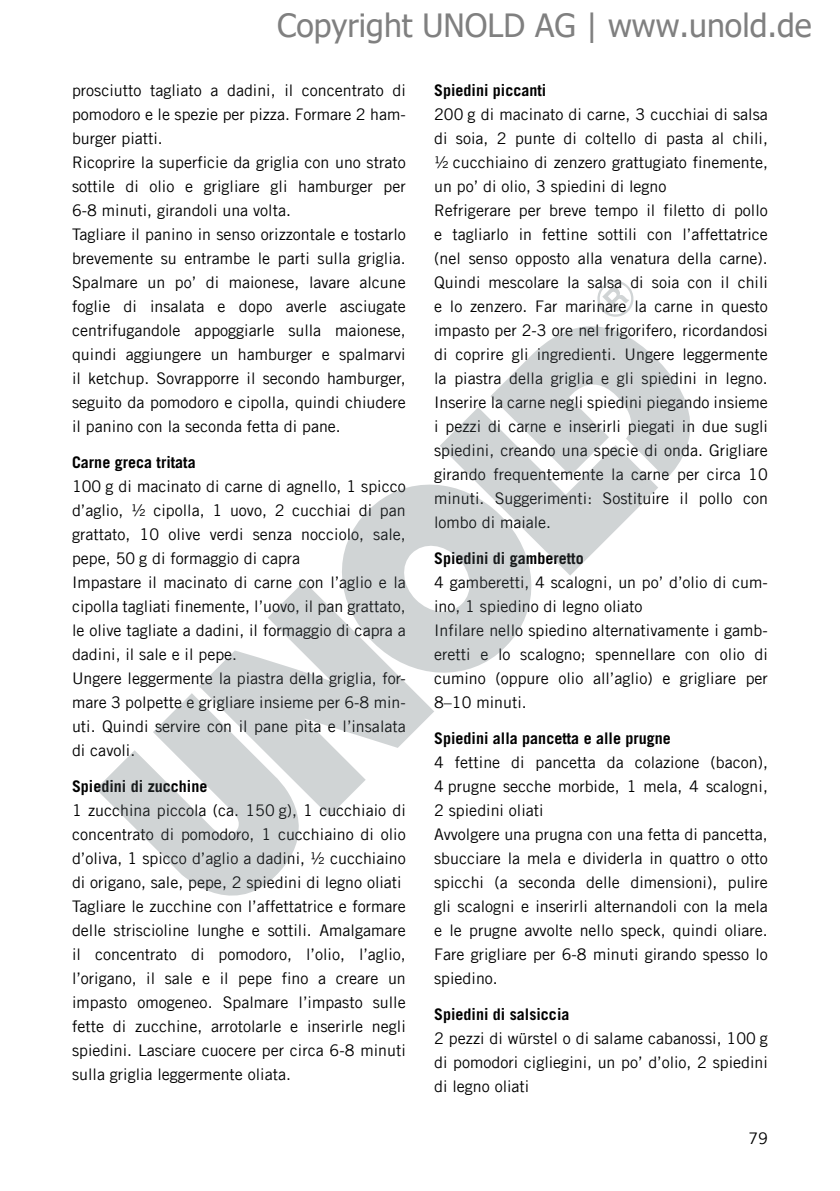
<style>
.page{position:relative;width:840px;height:1191px;background:#fff}
.page>*{position:absolute;margin:0;border:0;box-sizing:border-box;transform-origin:0 0}
.t1{font:32px "Tahoma";color:#808080}
.t2{font:16px/24px "Trade Gothic LT Com";color:#000}
.t3{font:700 16px "Trade Gothic LT Com";color:#000}
</style>
<div class="page">
<svg style="left:530px;top:326px;width:161px;height:153px;fill:#d0d4d5"></svg>
<svg style="left:440px;top:357px;width:218px;height:219px;fill:#d0d4d5"></svg>
<svg style="left:342px;top:447px;width:226px;height:226px;fill:#d0d4d5"></svg>
<svg style="left:199px;top:581px;width:235px;height:235px;fill:#d0d4d5"></svg>
<svg style="left:96px;top:690px;width:231px;height:206px;fill:#d0d4d5"></svg>
<svg style="left:597px;top:280px;width:37px;height:37px"></svg>
<h1 class="t1" style="left:277px;top:4px;width:535px">Copyright UNOLD AG | www.unold.de</h1>
<p class="t2" style="left:72px;top:78px;width:335px">prosciutto tagliato a dadini, il concentrato di pomodoro e le spezie per pizza. Formare 2 ham&shy;burger piatti.<br>Ricoprire la superficie da griglia con uno strato sottile di olio e grigliare gli hamburger per 6-8 minuti, girandoli una volta.<br>Tagliare il panino in senso orizzontale e tostarlo brevemente su entrambe le parti sulla griglia.<br>Spalmare un po’ di maionese, lavare alcune foglie di insalata e dopo averle asciugate centrifugandole appoggiarle sulla maionese, quindi aggiungere un hamburger e spalmarvi il ketchup. Sovrapporre il secondo hamburger, seguito da pomodoro e cipolla, quindi chiudere il panino con la seconda fetta di pane.</p>
<p class="t3" style="left:72px;top:452px;width:125px">Carne greca tritata</p>
<p class="t2" style="left:72px;top:474px;width:335px">100 g di macinato di carne di agnello, 1 spicco d’aglio, ½ cipolla, 1 uovo, 2 cucchiai di pan grattato, 10 olive verdi senza nocciolo, sale, pepe, 50 g di formaggio di capra<br>Impastare il macinato di carne con l’aglio e la cipolla tagliati finemente, l’uovo, il pan grattato, le olive tagliate a dadini, il formaggio di capra a dadini, il sale e il pepe.<br>Ungere leggermente la piastra della griglia, for&shy;mare 3 polpette e grigliare insieme per 6-8 min&shy;uti. Quindi servire con il pane pita e l’insalata di cavoli.</p>
<p class="t3" style="left:72px;top:776px;width:137px">Spiedini di zucchine</p>
<p class="t2" style="left:72px;top:798px;width:335px">1 zucchina piccola (ca. 150 g), 1 cucchiaio di concentrato di pomodoro, 1 cucchiaino di olio d’oliva, 1 spicco d’aglio a dadini, ½ cucchiaino di origano, sale, pepe, 2 spiedini di legno oliati Tagliare le zucchine con l’affettatrice e formare delle striscioline lunghe e sottili. Amalgamare il concentrato di pomodoro, l’olio, l’aglio, l’origano, il sale e il pepe fino a creare un impasto omogeneo. Spalmare l’impasto sulle fette di zucchine, arrotolarle e inserirle negli spiedini. Lasciare cuocere per circa 6-8 minuti sulla griglia leggermente oliata.</p>
<p class="t3" style="left:434px;top:80px;width:114px">Spiedini piccanti</p>
<p class="t2" style="left:434px;top:102px;width:335px">200 g di macinato di carne, 3 cucchiai di salsa di soia, 2 punte di coltello di pasta al chili, ½ cucchiaino di zenzero grattugiato finemente, un po’ di olio, 3 spiedini di legno<br>Refrigerare per breve tempo il filetto di pollo e tagliarlo in fettine sottili con l’affettatrice (nel senso opposto alla venatura della carne).<br>Quindi mescolare la salsa di soia con il chili e lo zenzero. Far marinare la carne in questo impasto per 2-3 ore nel frigorifero, ricordandosi di coprire gli ingredienti. Ungere leggermente la piastra della griglia e gli spiedini in legno.<br>Inserire la carne negli spiedini piegando insieme i pezzi di carne e inserirli piegati in due sugli spiedini, creando una specie di onda. Grigliare girando frequentemente la carne per circa 10 minuti. Suggerimenti: Sostituire il pollo con lombo di maiale.</p>
<p class="t3" style="left:434px;top:548px;width:151px">Spiedini di gamberetto</p>
<p class="t2" style="left:434px;top:570px;width:335px">4 gamberetti, 4 scalogni, un po’ d’olio di cum&shy;ino, 1 spiedino di legno oliato<br>Infilare nello spiedino alternativamente i gamb&shy;eretti e lo scalogno; spennellare con olio di cumino (oppure olio all’aglio) e grigliare per 8–10 minuti.</p>
<p class="t3" style="left:434px;top:728px;width:238px">Spiedini alla pancetta e alle prugne</p>
<p class="t2" style="left:434px;top:750px;width:335px">4 fettine di pancetta da colazione (bacon), 4 prugne secche morbide, 1 mela, 4 scalogni, 2 spiedini oliati<br>Avvolgere una prugna con una fetta di pancetta, sbucciare la mela e dividerla in quattro o otto spicchi (a seconda delle dimensioni), pulire gli scalogni e inserirli alternandoli con la mela e le prugne avvolte nello speck, quindi oliare.<br>Fare grigliare per 6-8 minuti girando spesso lo spiedino.</p>
<p class="t3" style="left:434px;top:1004px;width:137px">Spiedini di salsiccia</p>
<p class="t2" style="left:434px;top:1026px;width:335px;text-align:justify">2 pezzi di würstel o di salame cabanossi, 100 g di pomodori cigliegini, un po’ d’olio, 2 spiedini di legno oliati</p>
<p class="t2" style="left:748px;top:1126px;width:21px">79</p>
</div>
